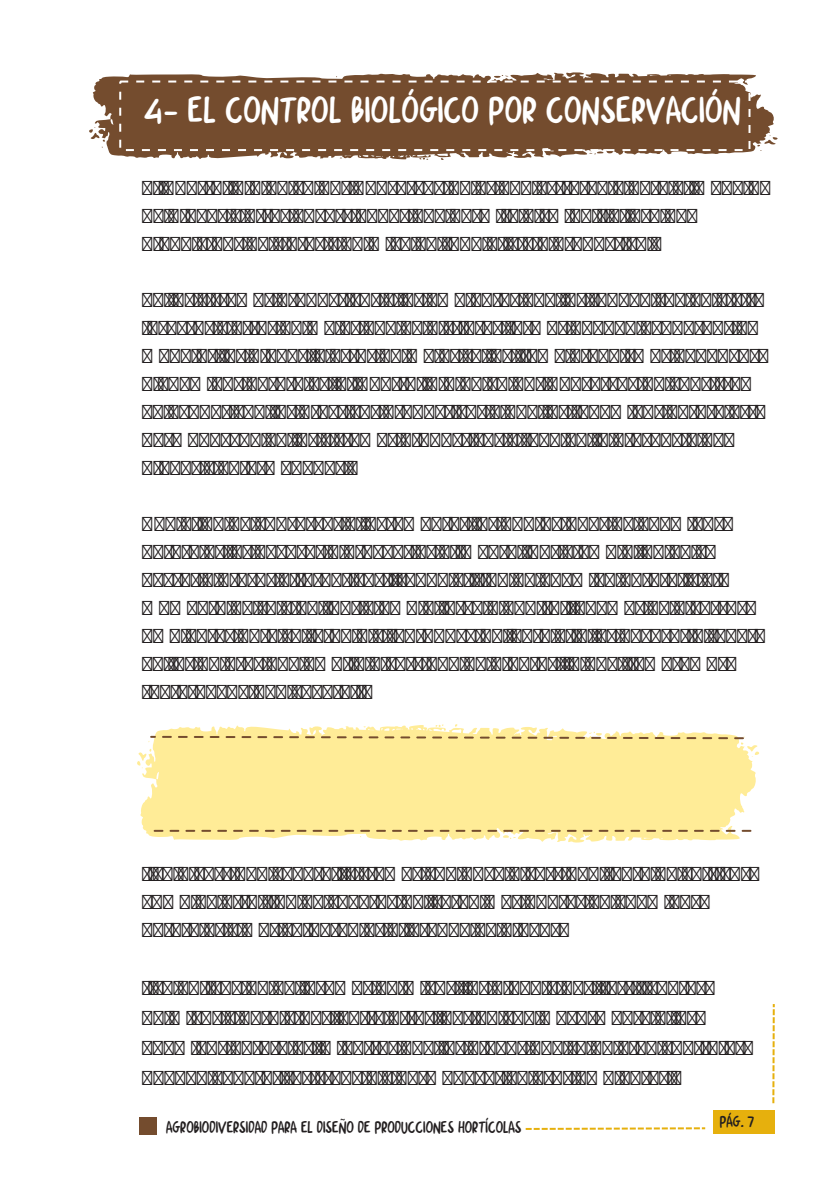
<style>
.page{position:relative;width:840px;height:1191px;background:#fff}
.page>*{position:absolute;margin:0;border:0;box-sizing:border-box;transform-origin:0 0}
.t1{font:38px "Chicken Soup";letter-spacing:-.005em;color:#fff}
.t2{font:20px/28px "Asap";letter-spacing:-.005em;color:#231f20}
.t3{font:17px "Chicken Soup";letter-spacing:-.01em;color:#231f20;scale:.95 1}
.t4{font:16px "Chicken Soup";color:#231f20}
.s1{font-weight:600}
</style>
<div class="page">
<svg style="left:772px;top:1004px;width:2px;height:99px"></svg>
<div style="left:713px;top:1110px;width:61px;height:24px;background:#e6b00d"></div>
<svg style="left:525px;top:1127px;width:181px;height:3px"></svg>
<div style="left:139px;top:1117px;width:18px;height:17px;background:#744c2e"></div>
<svg style="left:89px;top:72px;width:688px;height:88px;fill:#744c2e"></svg>
<div style="left:119px;top:81px;width:631px;height:70px;border:2px dashed #fff"></div>
<svg style="left:137px;top:724px;width:622px;height:119px;fill:#ffec97"></svg>
<svg style="left:149px;top:735px;width:595px;height:5px"></svg>
<svg style="left:147px;top:830px;width:603px;height:2px"></svg>
<h1 class="t1" style="left:145px;top:88px;width:598px">4- EL CONTROL BIOLÓGICO POR CONSERVACIÓN</h1>
<p class="t2" style="left:142px;top:174px;width:619px"><span class="s1">EL CONTROL BIOLÓGICO POR CONSERVACIÓN</span> ES UNA ESTRATEGIA PARA EL MANEJO<br>DE PLAGAS Y OTRAS ADVERSIDADES QUE PERMITE DISMINUIR EL USO DE<br>PLAGUICIDAS DE SÍNTESIS QUÍMICA EN TODO EL CICLO PRODUCTIVO.</p>
<p class="t2" style="left:142px;top:286px;width:617px">EN LOS SISTEMAS PRODUCTIVOS Y LOS AMBIENTES QUE LOS RODEAN SUELEN VIVIR INSECTOS Y OTROS ANIMALES QUE DE DISTINTAS FORMAS PUEDEN AYUDARNOS A MANEJAR LAS PLAGAS; A ESTOS ANIMALES SE LOS LLAMA ORGANISMOS BENÉFICOS O <span class="s1">ENEMIGOS NATURALES</span>. EL CONTROL BIOLÓGICO POR CONSERVACIÓN CONSISTE EN AYUDAR CON LAS PRÁCTICAS PRODUCTIVAS A QUE LOS “ENEMIGOS NATURALES” PERMANEZCAN EN LOS SISTEMAS PRODUCTIVOS Y REGULEN LA PRESENCIA DE PLAGAS Y ENFERMEDADES.</p>
<p class="t2" style="left:142px;top:510px;width:614px">CON EL FIN DE CONSERVAR E INCREMENTAR LAS POBLACIONES DE ENEMIGOS NATURALES, ES NECESARIO PROVEERLES ALIMENTO (POR EJEMPLO, POLEN Y NÉCTAR O PRESAS ALTERNATIVAS), SEGÚN EL TIPO DE ENEMIGO NATURAL Y EL MOMENTO DE SU VIDA (POR EJEMPLO LARVA O ADULTO), ADEMÁS DE DIVERSOS AMBIENTES PARA SU REFUGIO Y REPRODUCCIÓN. PARA ELLO, ES NECESARIO TENER EN LAS QUINTAS UNA AMPLIA DIVERSIDAD DE PLANTAS, LO QUE LLAMAREMOS “<span class="s1">HETEROGENEIDAD VEGETAL</span>”.</p>
<p class="t2" style="left:142px;top:860px;width:608px"><span class="s1">- LA DIVERSIDAD VEGETAL:</span> SISTEMAS CON POCA DIVERSIDAD TANTO DE CULTIVOS<br>COMO DE OTRO TIPO DE VEGETACIÓN, SERÁN MÁS POBRES EN ENEMIGOS<br>NATURALES Y MÁS VULNERABLES AL ATAQUE DE PLAGAS<span class="s1">.</span></p>
<p class="t2" style="left:142px;top:973px;width:601px;line-height:30px"><span class="s1">- LA APLICACIÓN DE INSUMOS QUÍMICOS:</span> LOS PLAGUICIDAS, FERTILIZANTES QUÍMICOS Y HERBICIDAS, ENTRE OTROS, PERJUDICAN MAYORMENTE A LOS ENEMIGOS NATURALES, MIENTRAS QUE LAS PLAGAS QUE SE QUIEREN CONTROLAR PUEDEN GENERAR RESISTENCIA Y PERMANECER EN ESOS AMBIENTES.</p>
<p class="t3" style="left:166px;top:1117px;width:375px">AGROBIODIVERSIDAD PARA EL DISEÑO DE PRODUCCIONES HORTÍCOLAS</p>
<p class="t4" style="left:719px;top:1112px;width:36px">PÁG. 7</p>
</div>
